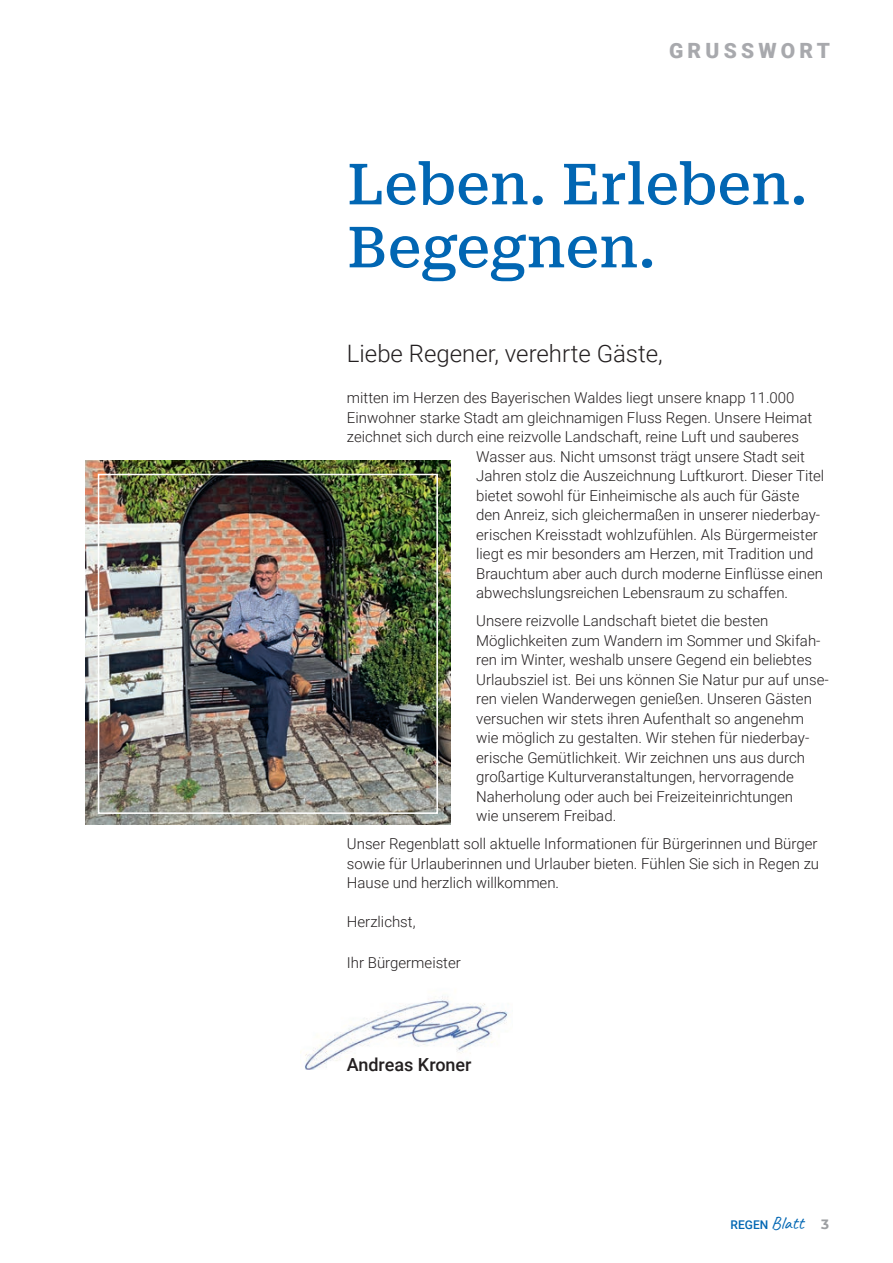
<style>
.page{position:relative;width:893px;height:1263px;background:#fff}
.page>*{position:absolute;margin:0;border:0;box-sizing:border-box;transform-origin:0 0}
.t1{font:500 57px/63px "Roboto Serif";color:#0166b3}
.t2{font:300 24px "Roboto";color:#231f20}
.t3{font:900 21px "Roboto";letter-spacing:.2em;color:#a8a9ad}
.t4{font:500 18px "Roboto";color:#231f20}
.t5{font:300 15px/19.5px "Roboto";color:#231f20}
.t6{font:500 12px "Roboto";color:#0166b3}
.s1{font-family:"Caveat";font-weight:400;font-size:18px}
.s2{font-family:"Montserrat";font-weight:700;font-size:13.5px;color:#9d9fa2}
</style>
<div class="page">
<img style="left:85px;top:461px;width:366px;height:364px">
<div style="left:98px;top:474px;width:340px;height:340px;border:2px solid #fff"></div>
<img style="left:300px;top:996px;width:210px;height:73px">
<h3 class="t3" style="left:669px;top:36px;width:163px">GRUSSWORT</h3>
<h1 class="t1" style="left:347px;top:149px;width:462px">Leben. Erleben.<br>Begegnen.</h1>
<h2 class="t2" style="left:347px;top:337px;width:317px">Liebe Regener, verehrte Gäste,</h2>
<p class="t5" style="left:347px;top:388px;width:449px">mitten im Herzen des Bayerischen Waldes liegt unsere knapp 11.000</p>
<p class="t5" style="left:347px;top:407px;width:467px">Einwohner starke Stadt am gleichnamigen Fluss Regen. Unsere Heimat</p>
<p class="t5" style="left:347px;top:427px;width:454px">zeichnet sich durch eine reizvolle Landschaft, reine Luft und sauberes</p>
<p class="t5" style="left:476px;top:446px;width:330px">Wasser aus. Nicht umsonst trägt unsere Stadt seit</p>
<p class="t5" style="left:476px;top:466px;width:350px">Jahren stolz die Auszeichnung Luftkurort. Dieser Titel</p>
<p class="t5" style="left:476px;top:485px;width:325px">bietet sowohl für Einheimische als auch für Gäste</p>
<p class="t5" style="left:476px;top:505px;width:345px">den Anreiz, sich gleichermaßen in unserer niederbay-</p>
<p class="t5" style="left:476px;top:524px;width:343px">erischen Kreisstadt wohlzufühlen. Als Bürgermeister</p>
<p class="t5" style="left:476px;top:544px;width:339px">liegt es mir besonders am Herzen, mit Tradition und</p>
<p class="t5" style="left:476px;top:563px;width:348px">Brauchtum aber auch durch moderne Einflüsse einen</p>
<p class="t5" style="left:476px;top:583px;width:313px">abwechslungsreichen Lebensraum zu schaffen.</p>
<p class="t5" style="left:476px;top:611px;width:354px">Unsere reizvolle Landschaft bietet die besten Möglichkeiten zum Wandern im Sommer und Skifah&shy;ren im Winter, weshalb unsere Gegend ein beliebtes Urlaubsziel ist. Bei uns können Sie Natur pur auf unse&shy;ren vielen Wanderwegen genießen. Unseren Gästen versuchen wir stets ihren Aufenthalt so angenehm wie möglich zu gestalten. Wir stehen für niederbay&shy;erische Gemütlichkeit. Wir zeichnen uns aus durch großartige Kulturveranstaltungen, hervorragende Naherholung oder auch bei Freizeiteinrichtungen<br>wie unserem Freibad.</p>
<p class="t5" style="left:347px;top:834px;width:474px;text-align:justify">Unser Regenblatt soll aktuelle Informationen für Bürgerinnen und Bürger sowie für Urlauberinnen und Urlauber bieten. Fühlen Sie sich in Regen zu Hause und herzlich willkommen.</p>
<p class="t5" style="left:347px;top:912px;width:70px">Herzlichst,</p>
<p class="t5" style="left:347px;top:952px;width:115px">Ihr Bürgermeister</p>
<p class="t4" style="left:347px;top:1051px;width:126px">Andreas Kroner</p>
<p class="t6" style="left:731px;top:1216px;width:100px">REGEN <span class="s1">Blatt</span> <span class="s2">3</span></p>
</div>
